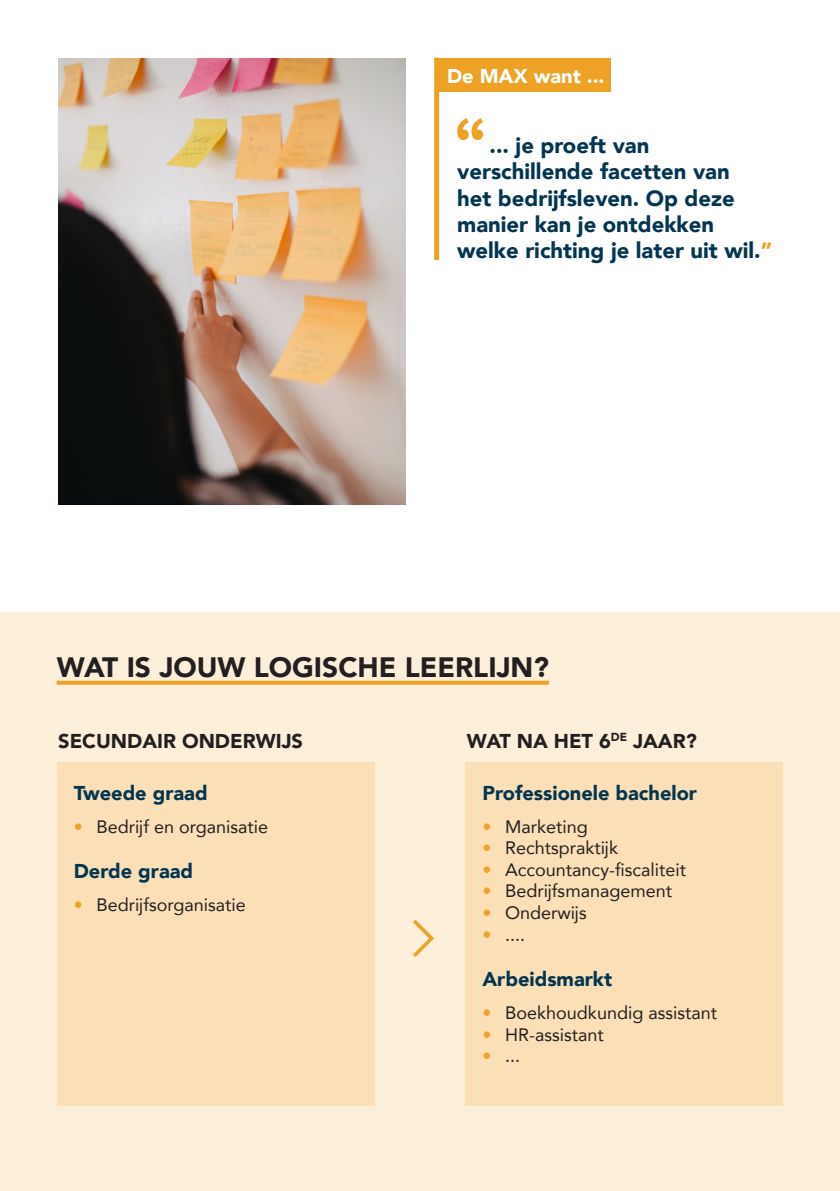
<style>
.page{position:relative;width:840px;height:1191px;background:#fff}
.page>*{position:absolute;margin:0;border:0;box-sizing:border-box;transform-origin:0 0}
.t1{font:900 28px "Avenir";color:#231f20}
.t2{font:900 22px/26.4px "Avenir";color:#033551}
.H3__of_titel_kaderstuk{font:900 20px "Avenir";color:#033551}
.t3{font:900 20px "Avenir";color:#231f20}
.t4{font:900 20px "Avenir";color:#fff}
.t5{font:18px "Avenir";color:#231f20}
.s1{color:#eda225}
</style>
<div class="page">
<div style="left:0;top:612px;width:839px;height:579px;background:#fcefd9"></div>
<img style="left:58px;top:58px;width:347px;height:447px">
<svg style="left:413px;top:919px;width:21px;height:38px"></svg>
<div style="left:439px;top:58px;width:171px;height:33px;background:#eda225"></div>
<div style="left:434px;top:58px;width:5px;height:202px;background:#eda225"></div>
<svg style="left:57px;top:680px;width:491px;height:4px;background:#efaf44"></svg>
<div style="left:57px;top:762px;width:317px;height:344px;background:#fadfb7"></div>
<div style="left:465px;top:762px;width:317px;height:344px;background:#fadfb7"></div>
<svg style="left:457px;top:118px;width:25px;height:22px"></svg>
<p class="t4" style="left:447px;top:59px;width:159px">De MAX want ...</p>
<p class="t2" style="left:457px;top:131px;width:316px;text-indent:32px">... je proeft van verschillende facetten van<br>het bedrijfsleven. Op deze manier kan je ontdekken welke richting je later uit wil.<span class="s1">”</span></p>
<h1 class="t1" style="left:57px;top:643px;width:493px">WAT IS JOUW LOGISCHE LEERLIJN?</h1>
<h2 class="t3" style="left:58px;top:724px;width:246px">SECUNDAIR ONDERWIJS</h2>
<p class="H3__of_titel_kaderstuk" style="left:74px;top:775px;width:135px">Tweede graad</p>
<p class="t5" style="left:74px;top:812px;width:196px"><span class="s1">•</span> Bedrijf en organisatie</p>
<p class="H3__of_titel_kaderstuk" style="left:74px;top:854px;width:121px">Derde graad</p>
<p class="t5" style="left:74px;top:890px;width:173px"><span class="s1">•</span> Bedrijfsorganisatie</p>
<h2 class="t3" style="left:466px;top:724px;width:231px">WAT NA HET 6<sup>DE</sup> JAAR?</h2>
<p class="H3__of_titel_kaderstuk" style="left:482px;top:775px;width:216px">Professionele bachelor</p>
<p class="t5" style="left:482px;top:812px;width:107px"><span class="s1">•</span> Marketing</p>
<p class="t5" style="left:482px;top:833px;width:137px"><span class="s1">•</span> Rechtspraktijk</p>
<p class="t5" style="left:482px;top:855px;width:205px"><span class="s1">•</span> Accountancy-fiscaliteit</p>
<p class="t5" style="left:482px;top:876px;width:191px"><span class="s1">•</span> Bedrijfsmanagement</p>
<p class="t5" style="left:482px;top:898px;width:106px"><span class="s1">•</span> Onderwijs</p>
<p class="t5" style="left:482px;top:920px;width:44px"><span class="s1">•</span> ....</p>
<p class="H3__of_titel_kaderstuk" style="left:482px;top:962px;width:131px">Arbeidsmarkt</p>
<p class="t5" style="left:482px;top:998px;width:236px"><span class="s1">•</span> Boekhoudkundig assistant</p>
<p class="t5" style="left:482px;top:1020px;width:123px"><span class="s1">•</span> HR-assistant</p>
<p class="t5" style="left:482px;top:1041px;width:39px"><span class="s1">•</span> ...</p>
</div>
